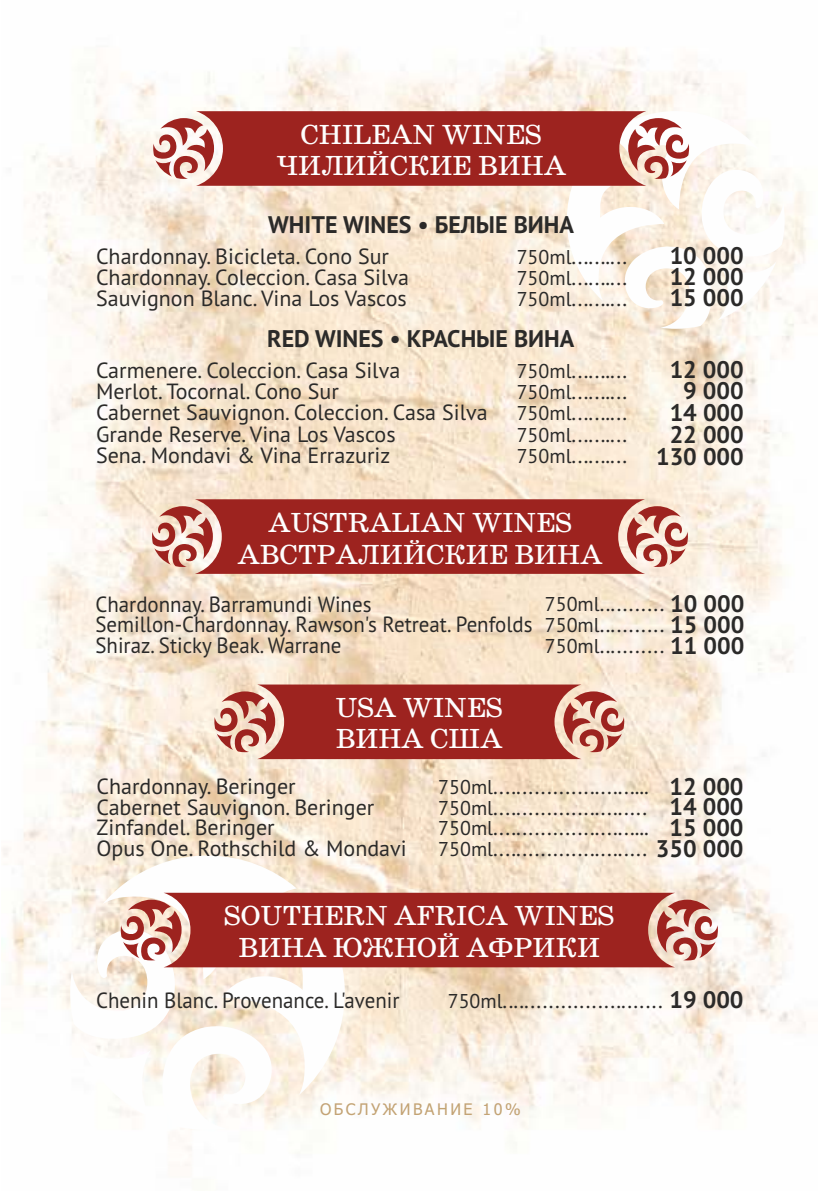
<style>
.page{position:relative;width:840px;height:1191px;background:#fff}
.page>*{position:absolute;margin:0;border:0;box-sizing:border-box;transform-origin:0 0}
.t1{font:28px/31.6px "KZ School";color:#fefefe;text-align:center}
.t2{font:700 24px/21.8px "PT Sans";color:#2b2a29;text-align:justify}
.t3{font:22px/21.4px "PT Sans";color:#2b2a29;text-align:justify}
.t4{font:22px/20.4px "PT Sans";color:#2b2a29;scale:.95 1}
.t5{font:16px "Tahoma";letter-spacing:.155em;color:#c3a374}
.s1{font-size:20px}
.s2{font-weight:700;font-size:23.8px}
.s3{font-weight:700;font-size:24px}
</style>
<div class="page">
<img style="left:2px;top:47px;width:815px;height:1119px">
<svg style="left:566px;top:111px;width:218px;height:218px;fill:#fefaf6"></svg>
<svg style="left:70px;top:855px;width:274px;height:275px"></svg>
<svg style="left:153px;top:111px;width:535px;height:75px;fill:#9d231f"></svg>
<svg style="left:214px;top:684px;width:410px;height:75px"></svg>
<svg style="left:152px;top:499px;width:535px;height:75px;fill:#9d231f"></svg>
<svg style="left:121px;top:892px;width:596px;height:75px;fill:#9d231f"></svg>
<p class="t1" style="left:276px;top:118px;width:291px">CHILEAN WINES<br>ЧИЛИЙСКИЕ ВИНА</p>
<p class="t2" style="left:268px;top:215px;width:307px">WHITE WINES • БЕЛЫЕ ВИНА</p>
<p class="t3" style="left:96px;top:247px;width:314px;text-align:left">Chardonnay. Bicicleta. Cono Sur<br>Chardonnay. Coleccion. Casa Silva<br>Sauvignon Blanc. Vina Los Vascos</p>
<p class="t2" style="left:669px;top:246px;width:76px">10 000<br>12 000<br>15 000</p>
<p class="t3" style="left:516px;top:247px;width:112px"><span class="s1">750ml</span>..........<br><span class="s1">750ml</span>..........<br><span class="s1">750ml</span>..........</p>
<p class="t2" style="left:267px;top:329px;width:308px">RED WINES • КРАСНЫЕ ВИНА</p>
<p class="t3" style="left:96px;top:361px;width:393px;text-align:left">Carmenere. Coleccion. Casa Silva<br>Merlot. Tocornal. Cono Sur<br>Cabernet Sauvignon. Coleccion. Casa Silva Grande Reserve. Vina Los Vascos<br>Sena. Mondavi &amp; Vina Errazuriz</p>
<p class="t2" style="left:655px;top:360px;width:89px;text-align:right">12 000<br>9 000<br>14 000<br>22 000<br>130 000</p>
<p class="t3" style="left:516px;top:361px;width:112px"><span class="s1">750ml</span>..........<br><span class="s1">750ml</span>..........<br><span class="s1">750ml</span>..........<br><span class="s1">750ml</span>..........<br><span class="s1">750ml</span>..........</p>
<p class="t1" style="left:238px;top:507px;width:366px">AUSTRALIAN WINES<br>АВСТРАЛИЙСКИЕ ВИНА</p>
<p class="t4" style="left:95px;top:595px;width:461px">Chardonnay. Barramundi Wines<br>Semillon-Chardonnay. Rawson's Retreat. Penfolds<br>Shiraz. Sticky Beak. Warrane</p>
<p class="t3" style="left:544px;top:595px;width:201px;line-height:20.8px"><span class="s1">750ml</span>........... <span class="s2">10 000<br></span><span class="s1">750ml</span>........... <span class="s2">15 000<br></span><span class="s1">750ml</span>........... <span class="s2">11 000</span></p>
<p class="t1" style="left:335px;top:691px;width:169px;text-align:left">USA WINES<br>ВИНА США</p>
<p class="t3" style="left:96px;top:778px;width:311px;line-height:20.4px;text-align:left">Chardonnay. Beringer<br>Cabernet Sauvignon. Beringer<br>Zinfandel. Beringer<br>Opus One. Rothschild &amp; Mondavi</p>
<p class="t2" style="left:669px;top:777px;width:76px;line-height:20.8px">12 000<br>14 000<br>15 000</p>
<p class="t3" style="left:438px;top:839px;width:306px"><span class="s1">750ml</span>.......................... <span class="s3">350 000</span></p>
<p class="t3" style="left:438px;top:778px;width:212px;line-height:20.4px"><span class="s1">750ml</span>...........................<br><span class="s1">750ml</span>..........................<br><span class="s1">750ml</span>...........................</p>
<p class="t1" style="left:224px;top:900px;width:391px">SOUTHERN AFRICA WINES<br>ВИНА ЮЖНОЙ АФРИКИ</p>
<p class="t4" style="left:96px;top:991px;width:321px">Chenin Blanc. Provenance. L'avenir</p>
<p class="t3" style="left:447px;top:991px;width:297px"><span class="s1">750ml</span>........................... <span class="s2">19 000</span></p>
<p class="t5" style="left:320px;top:1102px;width:202px">ОБСЛУЖИВАНИЕ 10%</p>
</div>
